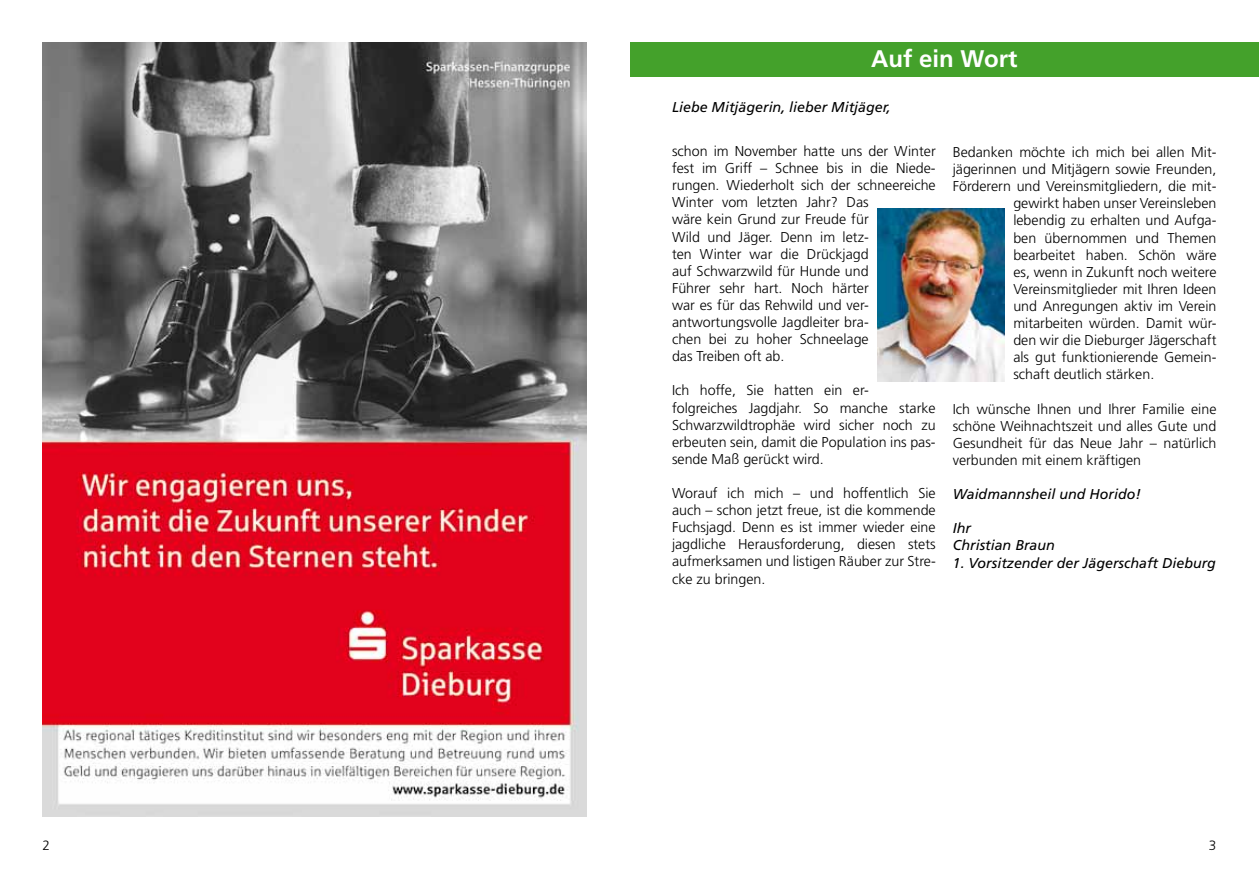
<style>
.page{position:relative;width:1259px;height:893px;background:#fff}
.page>*{position:absolute;margin:0;border:0;box-sizing:border-box;transform-origin:0 0}
.t1{font:700 24px "Frutiger";color:#fff}
.t2{font:300 14.25px/17.1px "Frutiger";color:#000}
.t3{font:italic 14.25px/17.1px "Frutiger";color:#000}
.t4{font:300 13.5px "Frutiger";color:#000}
</style>
<div class="page">
<div style="left:0;top:42px;width:1259px;height:34px;background:#44a12b"></div>
<div style="left:0;top:28px;width:629px;height:50px;background:#fff"></div>
<img style="left:43px;top:43px;width:544px;height:773px">
<img style="left:877px;top:209px;width:128px;height:173px">
<h1 class="t1" style="left:871px;top:45px;width:148px">Auf ein Wort</h1>
<p class="t3" style="left:672px;top:98px;width:220px">Liebe Mitjägerin, lieber Mitjäger,</p>
<p class="t2" style="left:672px;top:143px;width:265px">schon im November hatte uns der Winter fest im Griff – Schnee bis in die Niede&shy;rungen. Wiederholt sich der schneereiche<br>Winter vom letzten Jahr? Das<br>wäre kein Grund zur Freude für<br>Wild und Jäger. Denn im letz-<br>ten Winter war die Drückjagd<br>auf Schwarzwild für Hunde und<br>Führer sehr hart. Noch härter<br>war es für das Rehwild und ver&shy;antwortungsvolle Jagdleiter bra-<br>chen bei zu hoher Schneelage<br>das Treiben oft ab.</p>
<p class="t2" style="left:672px;top:382px;width:265px">Ich hoffe, Sie hatten ein er&shy;folgreiches Jagdjahr. So manche starke Schwarzwildtrophäe wird sicher noch zu erbeuten sein, damit die Population ins pas&shy;sende Maß gerückt wird.</p>
<p class="t2" style="left:672px;top:485px;width:265px;text-align:justify">Worauf ich mich – und hoffentlich Sie auch – schon jetzt freue, ist die kommende Fuchsjagd. Denn es ist immer wieder eine jagdliche Herausforderung, diesen stets aufmerksamen und listigen Räuber zur Stre&shy;cke zu bringen.</p>
<p class="t2" style="left:952px;top:144px;width:265px">Bedanken möchte ich mich bei allen Mit-</p>
<p class="t2" style="left:952px;top:161px;width:265px">jägerinnen und Mitjägern sowie Freunden,</p>
<p class="t2" style="left:952px;top:178px;width:265px">Förderern und Vereinsmitgliedern, die mit-</p>
<p class="t2" style="left:1013px;top:195px;width:205px">gewirkt haben unser Vereinsleben</p>
<p class="t2" style="left:1013px;top:212px;width:205px">lebendig zu erhalten und Aufga-</p>
<p class="t2" style="left:1013px;top:229px;width:205px">ben übernommen und Themen</p>
<p class="t2" style="left:1013px;top:246px;width:205px">bearbeitet haben. Schön wäre</p>
<p class="t2" style="left:1013px;top:264px;width:205px">es, wenn in Zukunft noch weitere</p>
<p class="t2" style="left:1013px;top:281px;width:205px">Vereinsmitglieder mit Ihren Ideen</p>
<p class="t2" style="left:1013px;top:298px;width:205px">und Anregungen aktiv im Verein</p>
<p class="t2" style="left:1013px;top:315px;width:205px">mitarbeiten würden. Damit wür-</p>
<p class="t2" style="left:1013px;top:332px;width:205px">den wir die Dieburger Jägerschaft</p>
<p class="t2" style="left:1013px;top:349px;width:205px">als gut funktionierende Gemein-</p>
<p class="t2" style="left:1013px;top:366px;width:142px">schaft deutlich stärken.</p>
<p class="t2" style="left:952px;top:400px;width:265px;text-align:justify">Ich wünsche Ihnen und Ihrer Familie eine schöne Weihnachtszeit und alles Gute und Gesundheit für das Neue Jahr – natürlich verbunden mit einem kräftigen</p>
<p class="t3" style="left:952px;top:486px;width:190px">Waidmannsheil und Horido!</p>
<p class="t3" style="left:952px;top:520px;width:104px">Ihr<br>Christian Braun</p>
<p class="t3" style="left:952px;top:554px;width:265px">1. Vorsitzender der Jägerschaft Dieburg</p>
<p class="t4" style="left:43px;top:837px;width:9px">2</p>
<p class="t4" style="left:1209px;top:838px;width:9px">3</p>
</div>
